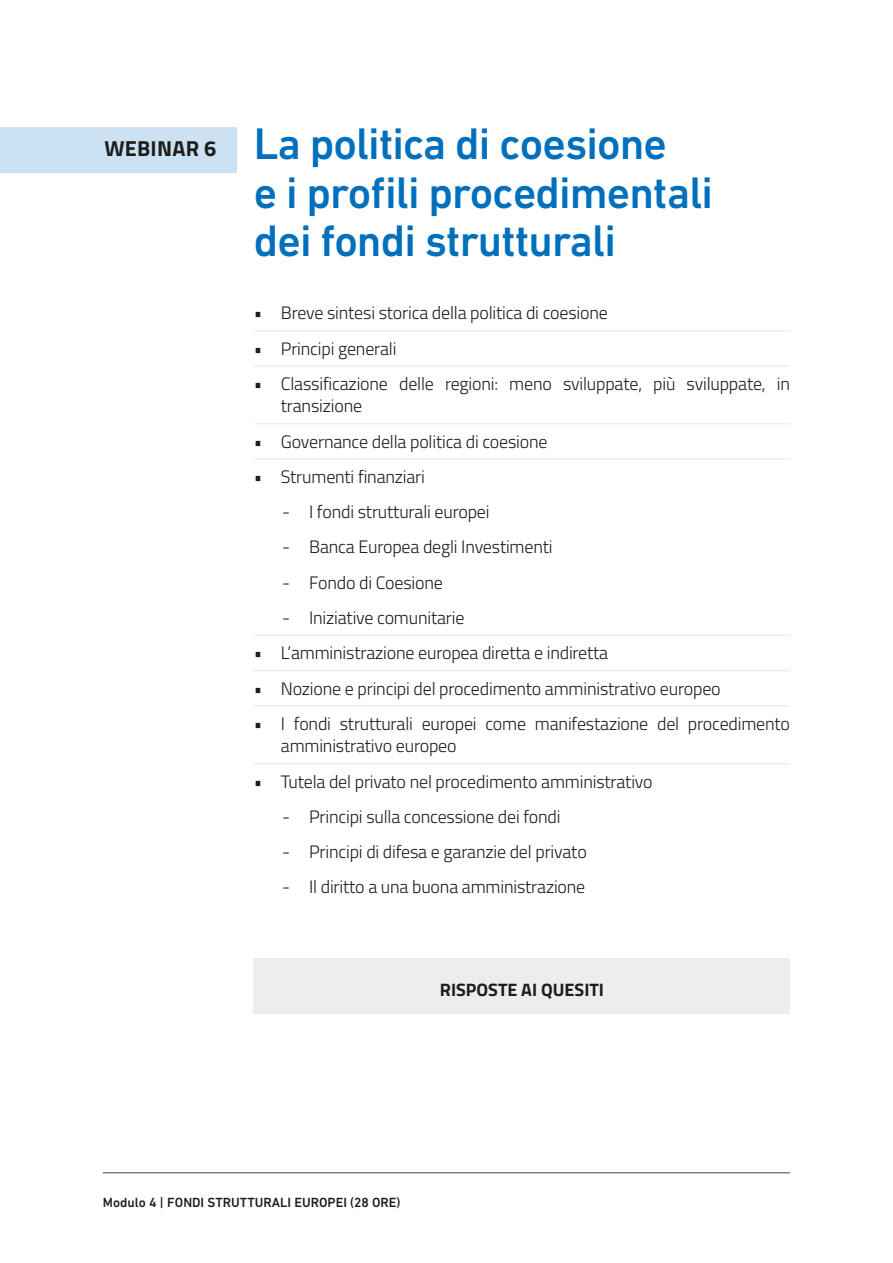
<style>
.page{position:relative;width:893px;height:1263px;background:#fff}
.page>*{position:absolute;margin:0;border:0;box-sizing:border-box;transform-origin:0 0}
.t1{font:500 45px/48.8px "DIN Next LT Pro";letter-spacing:-.02em;color:#0070bd}
.t2{font:700 21.75px "Titillium Web";letter-spacing:.01em;color:#1d1d1b}
.t3{font:300 18px/22.5px "Titillium Web";letter-spacing:-.01em;color:#1d1d1b}
.t4{font:700 18px "Titillium Web";color:#1d1d1b}
.t5{font:500 13.5px "DIN Next LT Pro";color:#1d1d1b}
</style>
<div class="page">
<hr style="left:103px;top:1172px;width:687px;height:1px;background:#808080">
<div style="left:0;top:127px;width:237px;height:46px;background:#cce2f2"></div>
<div style="left:254px;top:958px;width:536px;height:55px;background:#ededed"></div>
<hr style="left:254px;top:330px;width:536px;height:1px;background:#ededed">
<hr style="left:254px;top:365px;width:536px;height:2px;background:#ededed">
<hr style="left:254px;top:423px;width:536px;height:1px;background:#ededed">
<hr style="left:254px;top:458px;width:536px;height:2px;background:#ededed">
<hr style="left:254px;top:634px;width:536px;height:2px;background:#ededed">
<hr style="left:254px;top:670px;width:536px;height:1px;background:#ededed">
<hr style="left:254px;top:705px;width:536px;height:1px;background:#ededed">
<hr style="left:254px;top:763px;width:536px;height:1px;background:#ededed">
<p class="t2" style="left:104px;top:132px;width:113px">WEBINAR 6</p>
<h1 class="t1" style="left:254px;top:119px;width:461px">La politica di coesione<br>e i profili procedimentali dei fondi strutturali</h1>
<p class="t3" style="left:254px;top:301px;width:356px">• Breve sintesi storica della politica di coesione</p>
<p class="t3" style="left:254px;top:336px;width:144px">• Principi generali</p>
<p class="t3" style="left:281px;top:371px;width:511px;text-indent:-27px">• Classificazione delle regioni: meno sviluppate, più sviluppate, in transizione</p>
<p class="t3" style="left:254px;top:429px;width:295px">• Governance della politica di coesione</p>
<p class="t3" style="left:254px;top:464px;width:173px">• Strumenti finanziari</p>
<p class="t3" style="left:282px;top:500px;width:209px">- I fondi strutturali europei</p>
<p class="t3" style="left:282px;top:535px;width:272px">- Banca Europea degli Investimenti</p>
<p class="t3" style="left:282px;top:570px;width:162px">- Fondo di Coesione</p>
<p class="t3" style="left:282px;top:605px;width:184px">- Iniziative comunitarie</p>
<p class="t3" style="left:254px;top:641px;width:356px">• L’amministrazione europea diretta e indiretta</p>
<p class="t3" style="left:254px;top:676px;width:468px">• Nozione e principi del procedimento amministrativo europeo</p>
<p class="t3" style="left:281px;top:711px;width:511px;text-indent:-27px">• I fondi strutturali europei come manifestazione del procedimento amministrativo europeo</p>
<p class="t3" style="left:254px;top:769px;width:400px">• Tutela del privato nel procedimento amministrativo</p>
<p class="t3" style="left:282px;top:804px;width:280px">- Principi sulla concessione dei fondi</p>
<p class="t3" style="left:282px;top:840px;width:306px">- Principi di difesa e garanzie del privato</p>
<p class="t3" style="left:282px;top:875px;width:305px">- Il diritto a una buona amministrazione</p>
<p class="t4" style="left:440px;top:976px;width:166px">RISPOSTE AI QUESITI</p>
<p class="t5" style="left:103px;top:1194px;width:299px">Modulo 4 | FONDI STRUTTURALI EUROPEI (28 ORE)</p>
</div>
